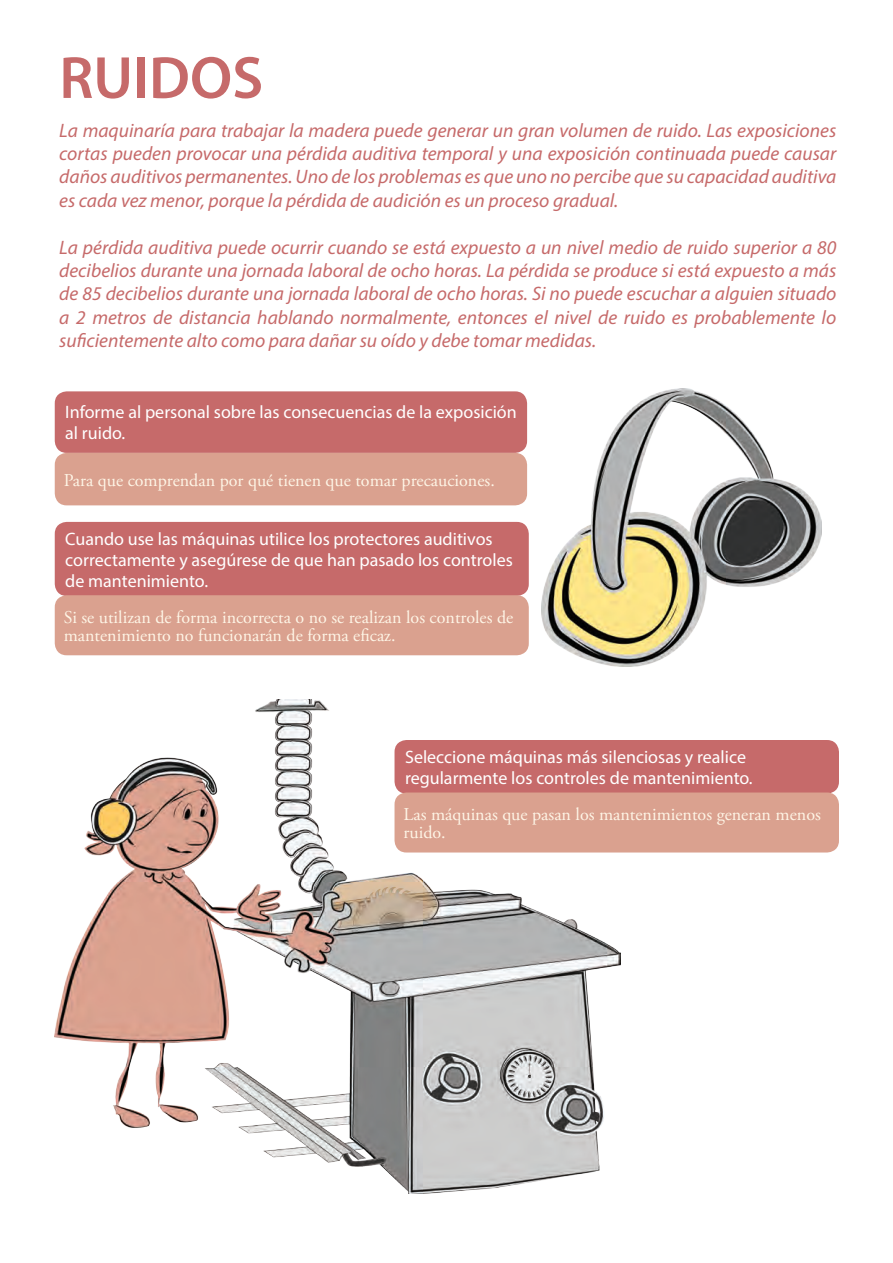
<style>
.page{position:relative;width:893px;height:1263px;background:#fff}
.page>*{position:absolute;margin:0;border:0;box-sizing:border-box;transform-origin:0 0}
.t1{font:600 60px "Myriad Pro";color:#c66a6a}
.t2{font:italic 19.5px/23.4px "Myriad Pro";color:#c66a6a;text-align:justify}
.t3{font:18px/21px "Myriad Pro";color:#fff}
.t4{font:18px/18px "Adobe Garamond Pro";color:#fef5e6}
</style>
<div class="page">
<img style="left:54px;top:699px;width:566px;height:495px">
<div style="left:55px;top:391px;width:472px;height:62px;background:#c66a6a;border-radius:12px"></div>
<div style="left:55px;top:453px;width:472px;height:52px;background:#daa18f;border-radius:12px"></div>
<div style="left:394px;top:740px;width:445px;height:53px;background:#c66a6a;border-radius:12px"></div>
<div style="left:394px;top:792px;width:445px;height:60px;background:#daa18f;border-radius:12px"></div>
<div style="left:55px;top:522px;width:474px;height:74px;background:#c66a6a;border-radius:12px"></div>
<div style="left:55px;top:595px;width:474px;height:60px;background:#daa18f;border-radius:12px"></div>
<img style="left:542px;top:388px;width:280px;height:278px">
<h1 class="t1" style="left:59px;top:40px;width:206px">RUIDOS</h1>
<p class="t2" style="left:59px;top:118px;width:779px">La maquinaría para trabajar la madera puede generar un gran volumen de ruido. Las exposiciones cortas pueden provocar una pérdida auditiva temporal y una exposición continuada puede causar daños auditivos permanentes. Uno de los problemas es que uno no percibe que su capacidad auditiva es cada vez menor, porque la pérdida de audición es un proceso gradual.</p>
<p class="t2" style="left:59px;top:235px;width:779px">La pérdida auditiva puede ocurrir cuando se está expuesto a un nivel medio de ruido superior a 80 decibelios durante una jornada laboral de ocho horas. La pérdida se produce si está expuesto a más de 85 decibelios durante una jornada laboral de ocho horas. Si no puede escuchar a alguien situado a 2 metros de distancia hablando normalmente, entonces el nivel de ruido es probablemente lo suficientemente alto como para dañar su oído y debe tomar medidas.</p>
<p class="t3" style="left:65px;top:402px;width:453px">Informe al personal sobre las consecuencias de la exposición al ruido.</p>
<p class="t4" style="left:64px;top:472px;width:433px">Para que comprendan por qué tienen que tomar precauciones.</p>
<p class="t3" style="left:65px;top:528px;width:449px">Cuando use las máquinas utilice los protectores auditivos correctamente y asegúrese de que han pasado los controles de mantenimiento.</p>
<p class="t4" style="left:64px;top:609px;width:451px">Si se utilizan de forma incorrecta o no se realizan los controles de mantenimiento no funcionarán de forma eficaz.</p>
<p class="t3" style="left:405px;top:746px;width:349px">Seleccione máquinas más silenciosas y realice regularmente los controles de mantenimiento.</p>
<p class="t4" style="left:404px;top:806px;width:419px">Las máquinas que pasan los mantenimientos generan menos ruido.</p>
</div>
